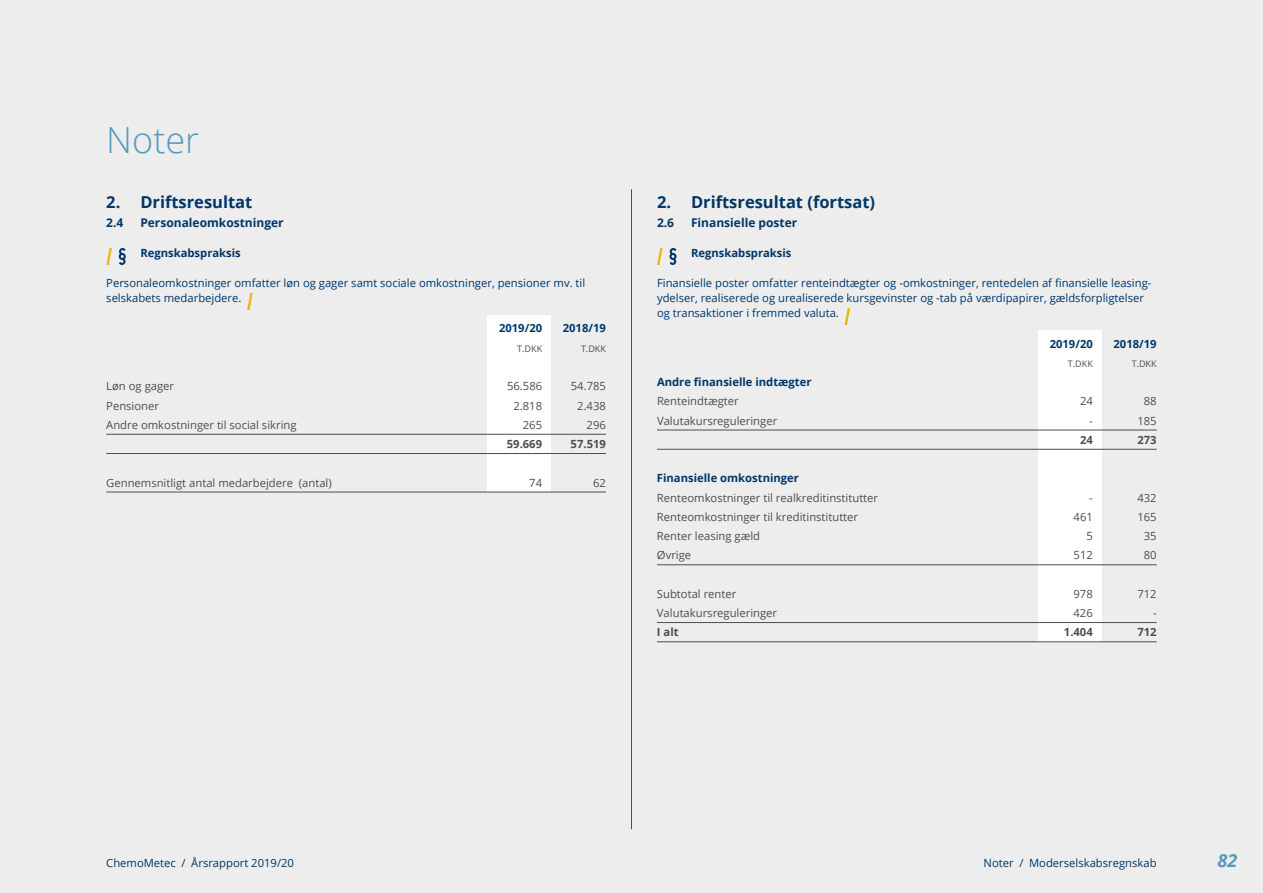
<style>
.page{position:relative;width:1263px;height:893px;background:#ededee}
.page>*{position:absolute;margin:0;border:0;box-sizing:border-box;transform-origin:0 0}
.t1{font:300 36px "Open Sans";color:#569bbe}
.t2{font:italic 700 18px "Open Sans";color:#569bbe}
.t3{font:700 16.5px "Open Sans";color:#003768}
.t4{font:700 12px "Open Sans";color:#003768}
.t5{font:11.25px/15px "Open Sans";color:#003768}
.t6{font:11.25px "Open Sans";color:#4d4d4f}
.t7{font:700 11.25px "Open Sans";color:#003768}
.t8{font:700 11.25px "Open Sans";color:#4d4d4f}
.t9{font:9px "Open Sans";color:#4d4d4f}
</style>
<div class="page">
<hr style="left:631px;top:189px;width:1px;height:640px;background:#4d4d4f">
<div style="left:487px;top:315px;width:64px;height:177px;background:#fff"></div>
<div style="left:1037px;top:330px;width:64px;height:312px;background:#fff"></div>
<hr style="left:106px;top:434px;width:500px;height:1px;background:#4d4d4f">
<hr style="left:106px;top:453px;width:500px;height:1px;background:#4d4d4f">
<hr style="left:106px;top:492px;width:500px;height:1px;background:#4d4d4f">
<svg style="left:106px;top:248px;width:6px;height:17px"></svg>
<svg style="left:119px;top:248px;width:7px;height:17px"></svg>
<svg style="left:247px;top:293px;width:6px;height:17px"></svg>
<hr style="left:657px;top:430px;width:500px;height:1px;background:#4d4d4f">
<hr style="left:657px;top:449px;width:500px;height:1px;background:#4d4d4f">
<hr style="left:657px;top:564px;width:500px;height:1px;background:#4d4d4f">
<hr style="left:657px;top:622px;width:500px;height:1px;background:#4d4d4f">
<hr style="left:657px;top:641px;width:500px;height:1px;background:#4d4d4f">
<svg style="left:657px;top:248px;width:6px;height:17px"></svg>
<svg style="left:669px;top:248px;width:8px;height:17px"></svg>
<svg style="left:844px;top:308px;width:6px;height:17px"></svg>
<h1 class="t1" style="left:106px;top:115px;width:94px">Noter</h1>
<h3 class="t3" style="left:106px;top:191px;width:148px">2. Driftsresultat</h3>
<p class="t4" style="left:106px;top:215px;width:19px">2.4</p>
<p class="t4" style="left:140px;top:215px;width:145px">Personaleomkostninger</p>
<p class="t7" style="left:140px;top:245px;width:102px">Regnskabspraksis</p>
<p class="t5" style="left:106px;top:276px;width:480px">Personaleomkostninger omfatter løn og gager samt sociale omkostninger, pensioner mv. til selskabets medarbejdere.</p>
<p class="t7" style="left:499px;top:320px;width:45px">2019/20</p>
<p class="t7" style="left:563px;top:320px;width:45px">2018/19</p>
<p class="t9" style="left:517px;top:342px;width:26px">T.DKK</p>
<p class="t9" style="left:581px;top:342px;width:26px">T.DKK</p>
<p class="t6" style="left:106px;top:378px;width:69px">Løn og gager</p>
<p class="t6" style="left:507px;top:378px;width:37px">56.586</p>
<p class="t6" style="left:571px;top:378px;width:37px">54.785</p>
<p class="t6" style="left:106px;top:398px;width:54px">Pensioner</p>
<p class="t6" style="left:513px;top:398px;width:30px">2.818</p>
<p class="t6" style="left:577px;top:398px;width:30px">2.438</p>
<p class="t6" style="left:106px;top:417px;width:192px">Andre omkostninger til social sikring</p>
<p class="t6" style="left:523px;top:417px;width:21px">265</p>
<p class="t6" style="left:587px;top:417px;width:21px">296</p>
<p class="t8" style="left:507px;top:436px;width:37px">59.669</p>
<p class="t8" style="left:571px;top:436px;width:37px">57.519</p>
<p class="t6" style="left:106px;top:475px;width:227px">Gennemsnitligt antal medarbejdere (antal)</p>
<p class="t6" style="left:529px;top:475px;width:14px">74</p>
<p class="t6" style="left:593px;top:475px;width:14px">62</p>
<h3 class="t3" style="left:657px;top:191px;width:220px">2. Driftsresultat (fortsat)</h3>
<p class="t4" style="left:657px;top:215px;width:19px">2.6</p>
<p class="t4" style="left:691px;top:215px;width:108px">Finansielle poster</p>
<p class="t7" style="left:691px;top:245px;width:102px">Regnskabspraksis</p>
<p class="t5" style="left:657px;top:276px;width:495px">Finansielle poster omfatter renteindtægter og -omkostninger, rentedelen af finansielle leasing&shy;ydelser, realiserede og urealiserede kursgevinster og -tab på værdipapirer, gældsforpligtelser og transaktioner i fremmed valuta.</p>
<p class="t7" style="left:1050px;top:335px;width:45px">2019/20</p>
<p class="t7" style="left:1113px;top:335px;width:45px">2018/19</p>
<p class="t9" style="left:1068px;top:357px;width:26px">T.DKK</p>
<p class="t9" style="left:1132px;top:357px;width:26px">T.DKK</p>
<p class="t7" style="left:657px;top:374px;width:156px">Andre finansielle indtægter</p>
<p class="t6" style="left:657px;top:393px;width:83px">Renteindtægter</p>
<p class="t6" style="left:1080px;top:393px;width:14px">24</p>
<p class="t6" style="left:1144px;top:393px;width:14px">88</p>
<p class="t6" style="left:657px;top:413px;width:122px">Valutakursreguleringer</p>
<p class="t6" style="left:1089px;top:413px;width:5px">-</p>
<p class="t6" style="left:1137px;top:413px;width:21px">185</p>
<p class="t8" style="left:1080px;top:432px;width:14px">24</p>
<p class="t8" style="left:1137px;top:432px;width:21px">273</p>
<p class="t7" style="left:657px;top:470px;width:144px">Finansielle omkostninger</p>
<p class="t6" style="left:657px;top:490px;width:223px">Renteomkostninger til realkreditinstitutter</p>
<p class="t6" style="left:1089px;top:490px;width:5px">-</p>
<p class="t6" style="left:1137px;top:490px;width:21px">432</p>
<p class="t6" style="left:657px;top:509px;width:203px">Renteomkostninger til kreditinstitutter</p>
<p class="t6" style="left:1073px;top:509px;width:21px">461</p>
<p class="t6" style="left:1137px;top:509px;width:21px">165</p>
<p class="t6" style="left:657px;top:528px;width:105px">Renter leasing gæld</p>
<p class="t6" style="left:1086px;top:528px;width:8px">5</p>
<p class="t6" style="left:1144px;top:528px;width:14px">35</p>
<p class="t6" style="left:657px;top:547px;width:36px">Øvrige</p>
<p class="t6" style="left:1073px;top:547px;width:21px">512</p>
<p class="t6" style="left:1144px;top:547px;width:14px">80</p>
<p class="t6" style="left:657px;top:586px;width:81px">Subtotal renter</p>
<p class="t6" style="left:1073px;top:586px;width:21px">978</p>
<p class="t6" style="left:1137px;top:586px;width:21px">712</p>
<p class="t6" style="left:657px;top:605px;width:122px">Valutakursreguleringer</p>
<p class="t6" style="left:1073px;top:605px;width:21px">426</p>
<p class="t6" style="left:1153px;top:605px;width:5px">-</p>
<p class="t8" style="left:657px;top:624px;width:23px">I alt</p>
<p class="t8" style="left:1064px;top:624px;width:30px">1.404</p>
<p class="t8" style="left:1137px;top:624px;width:21px">712</p>
<p class="t5" style="left:106px;top:856px;width:189px">ChemoMetec / Årsrapport 2019/20</p>
<p class="t5" style="left:983px;top:856px;width:174px">Noter / Moderselskabsregnskab</p>
<h2 class="t2" style="left:1217px;top:848px;width:21px">82</h2>
</div>
